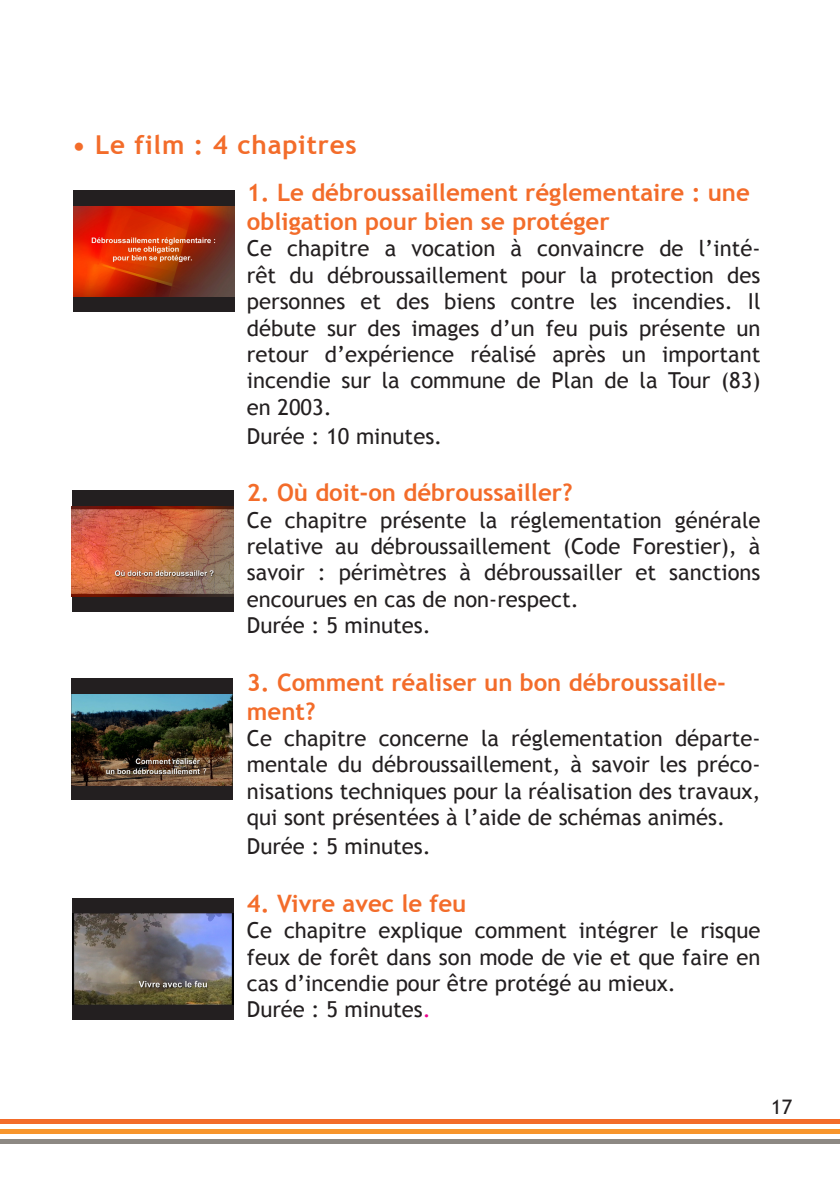
<style>
.page{position:relative;width:840px;height:1191px;background:#fff}
.page>*{position:absolute;margin:0;border:0;box-sizing:border-box;transform-origin:0 0}
.t1{font:700 26px "Trebuchet MS";letter-spacing:.03em;color:#f36c2a}
.t2{font:700 24px/28.8px "Trebuchet MS";color:#f36c2a}
.t3{font:22px/26.4px "Trebuchet MS";color:#231f20;text-align:justify}
.t4{font:20px "Trebuchet MS";color:#231f20}
.s1{color:#ed028c}
</style>
<div class="page">
<div style="left:73px;top:190px;width:161px;height:121px;background:#231f20"></div>
<img style="left:73px;top:206px;width:161px;height:91px">
<div style="left:72px;top:490px;width:161px;height:121px;background:#231f20"></div>
<img style="left:72px;top:506px;width:161px;height:91px">
<div style="left:71px;top:678px;width:161px;height:121px;background:#231f20"></div>
<img style="left:71px;top:694px;width:161px;height:91px">
<div style="left:72px;top:898px;width:161px;height:121px;background:#231f20"></div>
<img style="left:72px;top:913px;width:161px;height:91px">
<hr style="left:0;top:1119px;width:839px;height:4px;background:#f36c2a">
<div style="left:0;top:1129px;width:839px;height:5px;background:#f7952c"></div>
<hr style="left:0;top:1139px;width:839px;height:4px;background:#8d8983">
<p class="t1" style="left:72px;top:128px;width:286px">• Le film : 4 chapitres</p>
<p class="t2" style="left:247px;top:178px;width:504px">1. Le débroussaillement réglementaire : une obligation pour bien se protéger</p>
<p class="t3" style="left:247px;top:236px;width:515px">Ce chapitre a vocation à convaincre de l’inté&shy;rêt du débroussaillement pour la protection des personnes et des biens contre les incendies. Il débute sur des images d’un feu puis présente un retour d’expérience réalisé après un important incendie sur la commune de Plan de la Tour (83) en 2003.</p>
<p class="t3" style="left:247px;top:423px;width:197px">Durée : 10 minutes.</p>
<p class="t2" style="left:247px;top:478px;width:327px">2. Où doit-on débroussailler?</p>
<p class="t3" style="left:247px;top:507px;width:515px">Ce chapitre présente la réglementation générale relative au débroussaillement (Code Forestier), à savoir : périmètres à débroussailler et sanctions encourues en cas de non-respect.</p>
<p class="t3" style="left:247px;top:612px;width:185px">Durée : 5 minutes.</p>
<p class="t2" style="left:247px;top:668px;width:480px">3. Comment réaliser un bon débroussaille&shy;ment?</p>
<p class="t3" style="left:247px;top:725px;width:515px">Ce chapitre concerne la réglementation départe&shy;mentale du débroussaillement, à savoir les préco&shy;nisations techniques pour la réalisation des travaux, qui sont présentées à l’aide de schémas animés.</p>
<p class="t3" style="left:247px;top:833px;width:185px">Durée : 5 minutes.</p>
<p class="t2" style="left:247px;top:888px;width:221px">4. Vivre avec le feu</p>
<p class="t3" style="left:247px;top:917px;width:515px">Ce chapitre explique comment intégrer le risque feux de forêt dans son mode de vie et que faire en cas d’incendie pour être protégé au mieux.</p>
<p class="t3" style="left:247px;top:996px;width:185px">Durée : 5 minutes<span class="s1">.</span></p>
<p class="t4" style="left:770px;top:1095px;width:22px">17</p>
</div>
